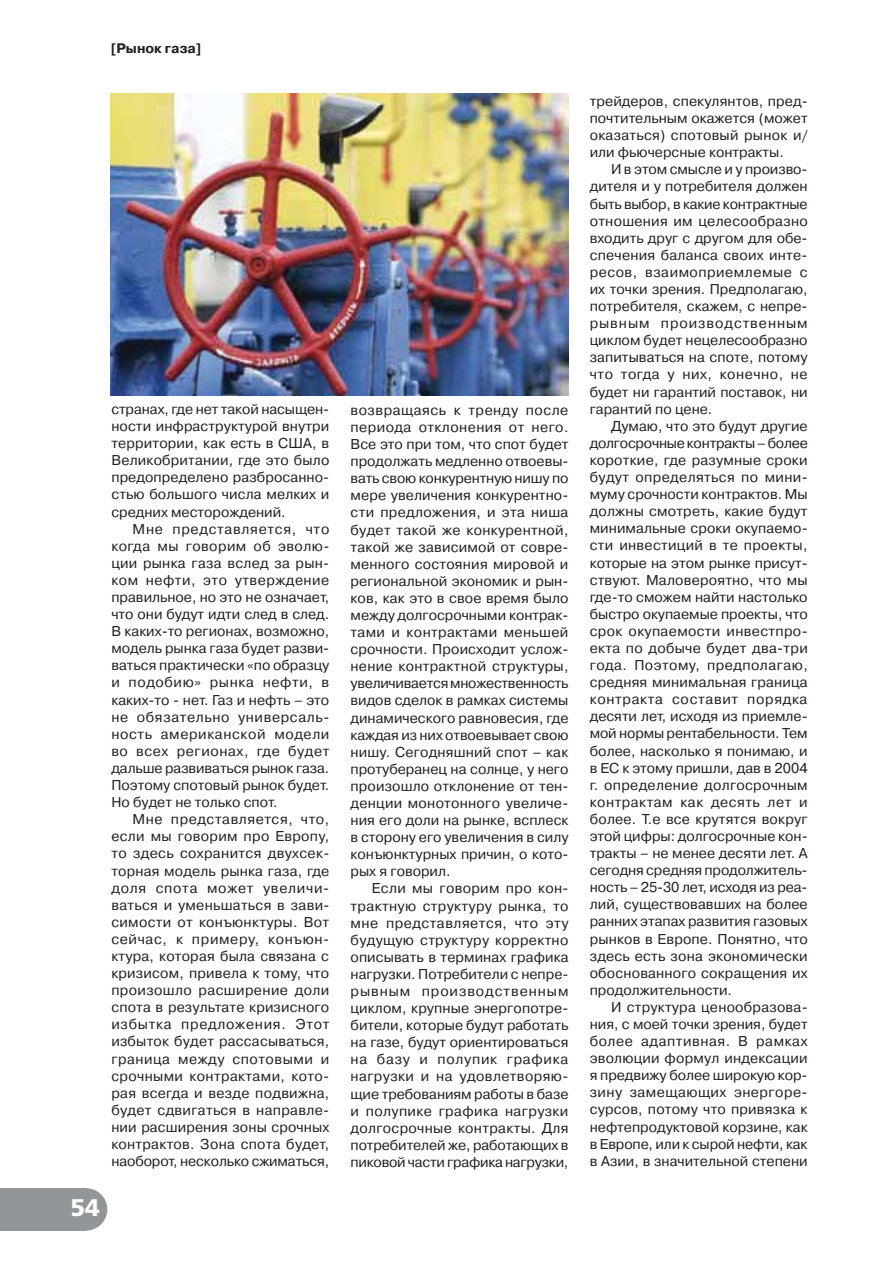
<style>
.page{position:relative;width:893px;height:1263px;background:#fff}
.page>*{position:absolute;margin:0;border:0;box-sizing:border-box;transform-origin:0 0}
.t1{font:24px "Free Set Bold C";color:#fff}
.t2{font:14.25px/17.1px "Pragmatica C";color:#231f20;text-align:justify}
.t3{font:700 13.8px "Pragmatica C";color:#231f20}
</style>
<div class="page">
<div style="left:64px;top:1188px;width:43px;height:43px;background:#939698;border-radius:50%"></div>
<div style="left:0;top:1188px;width:86px;height:43px;background:#939698"></div>
<img style="left:111px;top:94px;width:457px;height:302px">
<p class="t3" style="left:111px;top:41px;width:93px">[Рынок газа]</p>
<p class="t2" style="left:111px;top:402px;width:220px">странах, где нет такой насыщен&shy;ности инфраструктурой внутри территории, как есть в США, в Великобритании, где это было предопределено разбросанно&shy;стью большого числа мелких и средних месторождений.</p>
<p class="t2" style="left:111px;top:522px;width:220px;text-indent:21px">Мне представляется, что когда мы говорим об эволю&shy;ции рынка газа вслед за рын&shy;ком нефти, это утверждение правильное, но это не означает, что они будут идти след в след.<br>В каких-то регионах, возможно, модель рынка газа будет разви&shy;ваться практически «по образцу и подобию» рынка нефти, в каких-то - нет. Газ и нефть – это не обязательно универсаль&shy;ность американской модели во всех регионах, где будет дальше развиваться рынок газа.<br>Поэтому спотовый рынок будет.<br>Но будет не только спот.</p>
<p class="t2" style="left:111px;top:812px;width:220px;text-indent:21px">Мне представляется, что, если мы говорим про Европу, то здесь сохранится двухсек&shy;торная модель рынка газа, где доля спота может увеличи&shy;ваться и уменьшаться в зави&shy;симости от конъюнктуры. Вот сейчас, к примеру, конъюн&shy;ктура, которая была связана с кризисом, привела к тому, что произошло расширение доли спота в результате кризисного избытка предложения. Этот избыток будет рассасываться, граница между спотовыми и срочными контрактами, кото&shy;рая всегда и везде подвижна, будет сдвигаться в направле&shy;нии расширения зоны срочных контрактов. Зона спота будет, наоборот, несколько сжиматься,</p>
<h1 class="t1" style="left:71px;top:1194px;width:31px">54</h1>
<p class="t2" style="left:351px;top:403px;width:219px">возвращаясь к тренду после периода отклонения от него.<br>Все это при том, что спот будет продолжать медленно отвоевы&shy;вать свою конкурентную нишу по мере увеличения конкурентно&shy;сти предложения, и эта ниша будет такой же конкурентной, такой же зависимой от совре&shy;менного состояния мировой и региональной экономик и рын&shy;ков, как это в свое время было между долгосрочными контрак&shy;тами и контрактами меньшей срочности. Происходит услож&shy;нение контрактной структуры, увеличивается множественность видов сделок в рамках системы динамического равновесия, где каждая из них отвоевывает свою нишу. Сегодняшний спот – как протуберанец на солнце, у него произошло отклонение от тен&shy;денции монотонного увеличе&shy;ния его доли на рынке, всплеск в сторону его увеличения в силу конъюнктурных причин, о кото&shy;рых я говорил.</p>
<p class="t2" style="left:351px;top:881px;width:220px;text-indent:21px">Если мы говорим про кон&shy;трактную структуру рынка, то мне представляется, что эту будущую структуру корректно описывать в терминах графика нагрузки. Потребители с непре&shy;рывным производственным циклом, крупные энергопотре&shy;бители, которые будут работать на газе, будут ориентироваться на базу и полупик графика нагрузки и на удовлетворяю&shy;щие требованиям работы в базе и полупике графика нагрузки долгосрочные контракты. Для потребителей же, работающих в пиковой части графика нагрузки,</p>
<p class="t2" style="left:590px;top:94px;width:219px">трейдеров, спекулянтов, пред&shy;почтительным окажется (может оказаться) спотовый рынок и/ или фьючерсные контракты.</p>
<p class="t2" style="left:590px;top:162px;width:219px;text-indent:21px">И в этом смысле и у произво&shy;дителя и у потребителя должен быть выбор, в какие контрактные отношения им целесообразно входить друг с другом для обе&shy;спечения баланса своих инте&shy;ресов, взаимоприемлемые с их точки зрения. Предполагаю, потребителя, скажем, с непре&shy;рывным производственным циклом будет нецелесообразно запитываться на споте, потому что тогда у них, конечно, не будет ни гарантий поставок, ни гарантий по цене.</p>
<p class="t2" style="left:590px;top:419px;width:220px;text-indent:21px">Думаю, что это будут другие долгосрочные контракты – более короткие, где разумные сроки будут определяться по мини&shy;муму срочности контрактов. Мы должны смотреть, какие будут минимальные сроки окупаемо&shy;сти инвестиций в те проекты, которые на этом рынке присут&shy;ствуют. Маловероятно, что мы где-то сможем найти настолько быстро окупаемые проекты, что срок окупаемости инвестпро&shy;екта по добыче будет два-три года. Поэтому, предполагаю, средняя минимальная граница контракта составит порядка десяти лет, исходя из приемле&shy;мой нормы рентабельности. Тем более, насколько я понимаю, и в ЕС к этому пришли, дав в 2004 г. определение долгосрочным контрактам как десять лет и более. Т.е все крутятся вокруг этой цифры: долгосрочные кон&shy;тракты – не менее десяти лет. А сегодня средняя продолжитель&shy;ность – 25-30 лет, исходя из реа&shy;лий, существовавших на более ранних этапах развития газовых рынков в Европе. Понятно, что здесь есть зона экономически обоснованного сокращения их продолжительности.</p>
<p class="t2" style="left:590px;top:1000px;width:219px;text-indent:21px">И структура ценообразова&shy;ния, с моей точки зрения, будет более адаптивная. В рамках эволюции формул индексации я предвижу более широкую кор&shy;зину замещающих энергоре&shy;сурсов, потому что привязка к нефтепродуктовой корзине, как в Европе, или к сырой нефти, как в Азии, в значительной степени</p>
</div>
